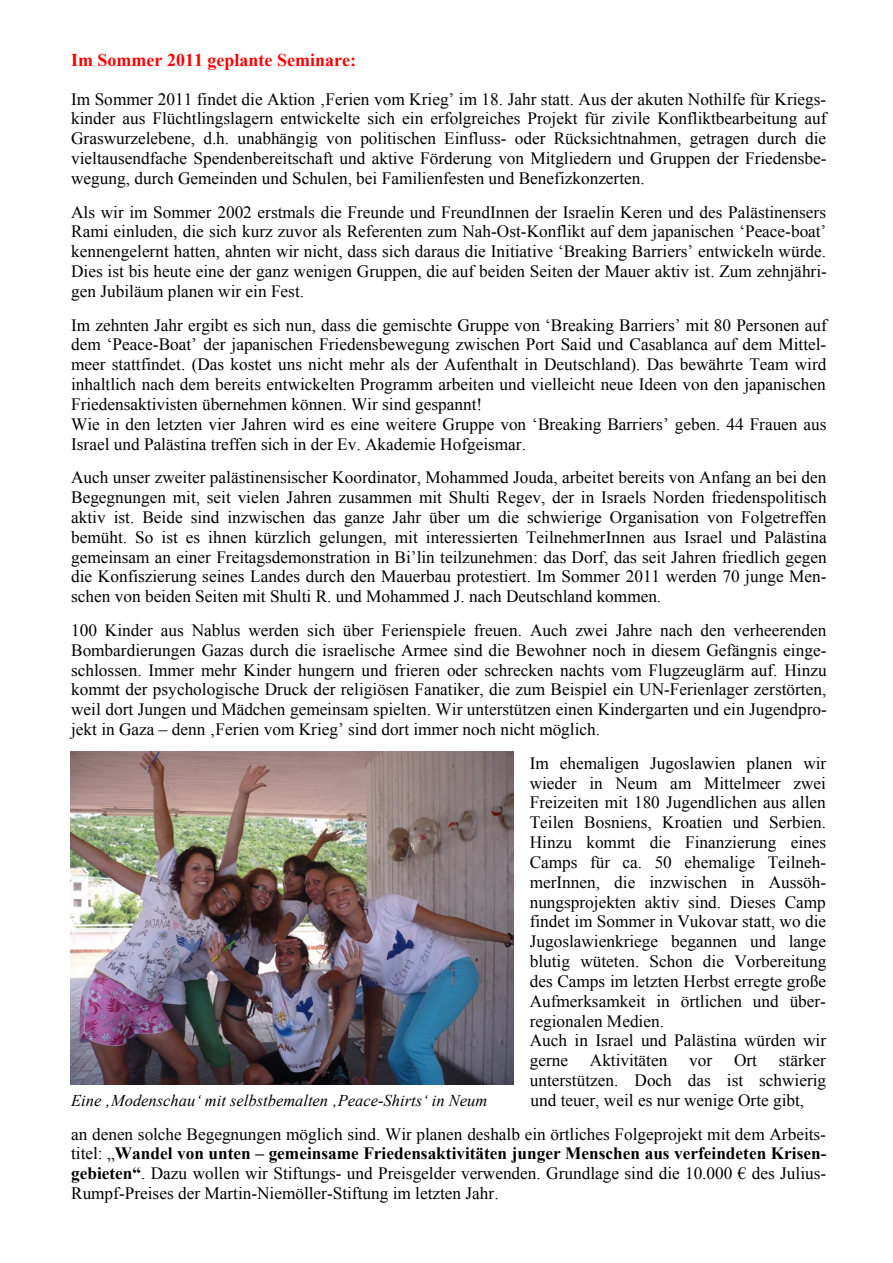
<style>
.page{position:relative;width:893px;height:1263px;background:#fff}
.page>*{position:absolute;margin:0;border:0;box-sizing:border-box;transform-origin:0 0}
.t1{font:700 18px "Times New Roman";color:#f00}
.t2{font:17.25px/19.8px "Times New Roman";color:#000;text-align:justify}
.t3{font:italic 16.5px "Times New Roman";color:#000}
.s1{font-weight:700}
</style>
<div class="page">
<img style="left:70px;top:752px;width:443px;height:332px">
<p class="t1" style="left:71px;top:47px;width:286px">Im Sommer 2011 geplante Seminare:</p>
<p class="t2" style="left:71px;top:89px;width:757px">Im Sommer 2011 findet die Aktion ‚Ferien vom Krieg’ im 18. Jahr statt. Aus der akuten Nothilfe für Kriegs&shy;kinder aus Flüchtlingslagern entwickelte sich ein erfolgreiches Projekt für zivile Konfliktbearbeitung auf Graswurzelebene, d.h. unabhängig von politischen Einfluss- oder Rücksichtnahmen, getragen durch die vieltausendfache Spendenbereitschaft und aktive Förderung von Mitgliedern und Gruppen der Friedensbe&shy;wegung, durch Gemeinden und Schulen, bei Familienfesten und Benefizkonzerten.</p>
<p class="t2" style="left:71px;top:202px;width:757px">Als wir im Sommer 2002 erstmals die Freunde und FreundInnen der Israelin Keren und des Palästinensers Rami einluden, die sich kurz zuvor als Referenten zum Nah-Ost-Konflikt auf dem japanischen ‘Peace-boat’ kennengelernt hatten, ahnten wir nicht, dass sich daraus die Initiative ‘Breaking Barriers’ entwickeln würde.<br>Dies ist bis heute eine der ganz wenigen Gruppen, die auf beiden Seiten der Mauer aktiv ist. Zum zehnjähri&shy;gen Jubiläum planen wir ein Fest.</p>
<p class="t2" style="left:71px;top:315px;width:757px;text-align:left">Im zehnten Jahr ergibt es sich nun, dass die gemischte Gruppe von ‘Breaking Barriers’ mit 80 Personen auf dem ‘Peace-Boat’ der japanischen Friedensbewegung zwischen Port Said und Casablanca auf dem Mittel&shy;meer stattfindet. (Das kostet uns nicht mehr als der Aufenthalt in Deutschland). Das bewährte Team wird inhaltlich nach dem bereits entwickelten Programm arbeiten und vielleicht neue Ideen von den japanischen Friedensaktivisten übernehmen können. Wir sind gespannt!<br>Wie in den letzten vier Jahren wird es eine weitere Gruppe von ‘Breaking Barriers’ geben. 44 Frauen aus Israel und Palästina treffen sich in der Ev. Akademie Hofgeismar.</p>
<p class="t2" style="left:71px;top:467px;width:757px">Auch unser zweiter palästinensischer Koordinator, Mohammed Jouda, arbeitet bereits von Anfang an bei den Begegnungen mit, seit vielen Jahren zusammen mit Shulti Regev, der in Israels Norden friedenspolitisch aktiv ist. Beide sind inzwischen das ganze Jahr über um die schwierige Organisation von Folgetreffen bemüht. So ist es ihnen kürzlich gelungen, mit interessierten TeilnehmerInnen aus Israel und Palästina gemeinsam an einer Freitagsdemonstration in Bi’lin teilzunehmen: das Dorf, das seit Jahren friedlich gegen die Konfiszierung seines Landes durch den Mauerbau protestiert. Im Sommer 2011 werden 70 junge Men&shy;schen von beiden Seiten mit Shulti R. und Mohammed J. nach Deutschland kommen.</p>
<p class="t2" style="left:71px;top:620px;width:757px">100 Kinder aus Nablus werden sich über Ferienspiele freuen. Auch zwei Jahre nach den verheerenden Bombardierungen Gazas durch die israelische Armee sind die Bewohner noch in diesem Gefängnis einge&shy;schlossen. Immer mehr Kinder hungern und frieren oder schrecken nachts vom Flugzeuglärm auf. Hinzu kommt der psychologische Druck der religiösen Fanatiker, die zum Beispiel ein UN-Ferienlager zerstörten, weil dort Jungen und Mädchen gemeinsam spielten. Wir unterstützen einen Kindergarten und ein Jugendpro&shy;jekt in Gaza – denn ‚Ferien vom Krieg’ sind dort immer noch nicht möglich.</p>
<p class="t2" style="left:530px;top:753px;width:298px;text-align:left">Im ehemaligen Jugoslawien planen wir wieder in Neum am Mittelmeer zwei Freizeiten mit 180 Jugendlichen aus allen Teilen Bosniens, Kroatien und Serbien.<br>Hinzu kommt die Finanzierung eines Camps für ca. 50 ehemalige Teilneh&shy;merInnen, die inzwischen in Aussöh&shy;nungsprojekten aktiv sind. Dieses Camp findet im Sommer in Vukovar statt, wo die Jugoslawienkriege begannen und lange blutig wüteten. Schon die Vorbereitung des Camps im letzten Herbst erregte große Aufmerksamkeit in örtlichen und über&shy;regionalen Medien.<br>Auch in Israel und Palästina würden wir gerne</p>
<p class="t2" style="left:530px;top:1050px;width:298px;text-align:right">stärker<br>unterstützen. Doch das ist schwierig</p>
<p class="t2" style="left:590px;top:1050px;width:79px">Aktivitäten</p>
<p class="t2" style="left:689px;top:1050px;width:24px">vor</p>
<p class="t2" style="left:734px;top:1050px;width:24px">Ort</p>
<p class="t2" style="left:71px;top:1083px;width:756px;line-height:33.6px;text-indent:459px">und teuer, weil es nur wenige Orte gibt,<br>an denen solche Begegnungen möglich sind. Wir planen deshalb ein örtliches Folgeprojekt mit dem Arbeits-</p>
<p class="t2" style="left:71px;top:1143px;width:757px">titel: „<span class="s1">Wandel von unten – gemeinsame Friedensaktivitäten junger Menschen aus verfeindeten Krisen&shy;gebieten“</span>. Dazu wollen wir Stiftungs- und Preisgelder verwenden. Grundlage sind die 10.000 € des Julius-Rumpf-Preises der Martin-Niemöller-Stiftung im letzten Jahr.</p>
<p class="t3" style="left:71px;top:1089px;width:418px">Eine ‚Modenschau‘ mit selbstbemalten ‚Peace-Shirts‘ in Neum</p>
</div>
